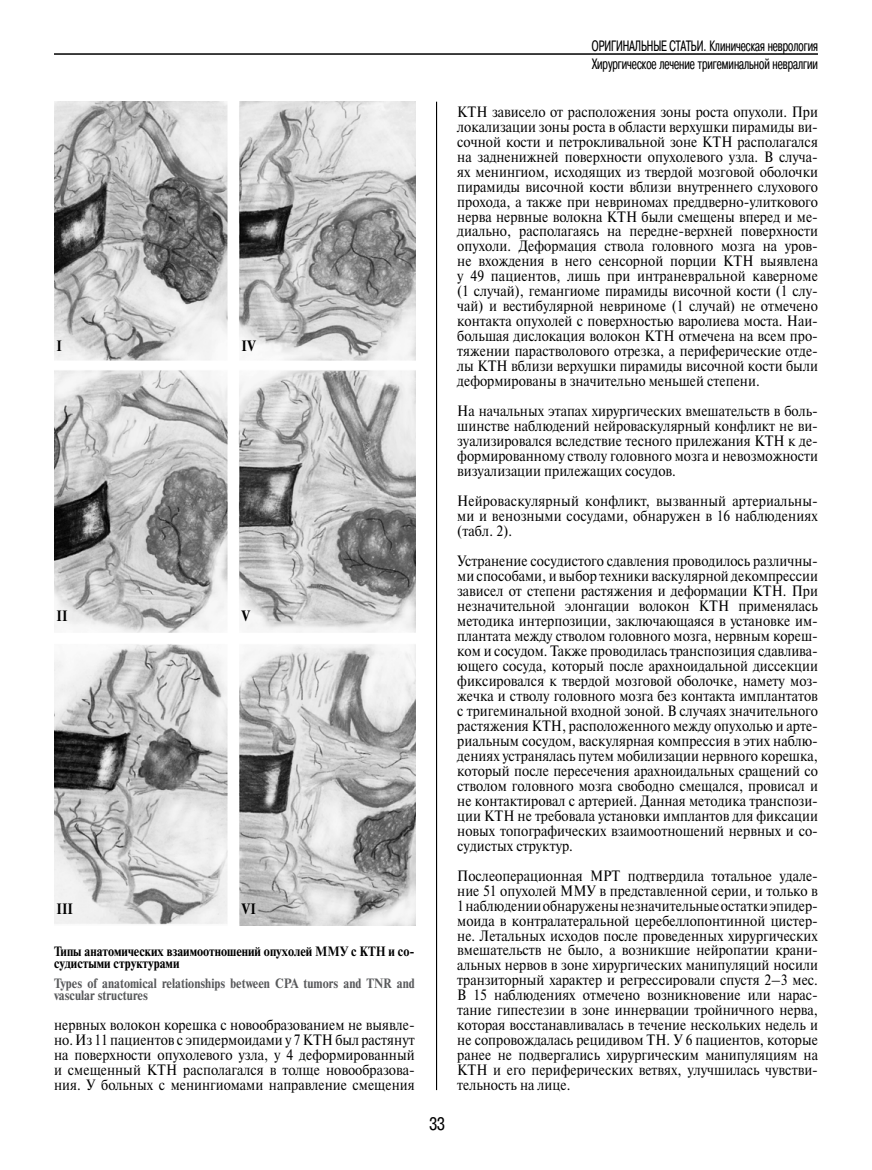
<style>
.page{position:relative;width:872px;height:1170px;background:#fff}
.page>*{position:absolute;margin:0;border:0;box-sizing:border-box;transform-origin:0 0}
.t1{font:18px "Pragmatica Cond C";color:#000}
.t2{font:15px/15px "Newton C";color:#000;text-align:justify;scale:.9 1}
.t3{font:15px/18px "Pragmatica Cond C";color:#000;scale:.8 1}
.t4{font:700 15px "Newton C";color:#000;scale:.9 1}
.t5{font:700 13.5px/12px "Newton C";color:#58595b;scale:.9 1}
.t6{font:700 13.5px/12px "Newton C";color:#000;scale:.9 1}
</style>
<div class="page">
<hr style="left:436px;top:102px;width:1px;height:987px;background:#000">
<hr style="left:54px;top:53px;width:764px;height:2px;background:#000">
<img style="left:54px;top:102px;width:362px;height:823px">
<p class="t4" style="left:57px;top:338px;width:8px">I</p>
<p class="t4" style="left:57px;top:607px;width:14px">II</p>
<p class="t4" style="left:242px;top:338px;width:17px">IV</p>
<p class="t4" style="left:242px;top:607px;width:11px">V</p>
<p class="t4" style="left:242px;top:900px;width:17px">VI</p>
<p class="t6" style="left:54px;top:945px;width:402px">Типы анатомических взаимоотношений опухолей ММУ с КТН и со&shy;судистыми структурами</p>
<p class="t5" style="left:54px;top:977px;width:402px">Types of anatomical relationships between CPA tumors and TNR and vascular structures</p>
<p class="t4" style="left:57px;top:900px;width:20px">III</p>
<p class="t2" style="left:54px;top:1017px;width:402px">нервных волокон корешка с новообразованием не выявле&shy;но. Из 11 пациентов с эпидермоидами у 7 КТН был растянут на поверхности опухолевого узла, у 4 деформированный и смещенный КТН располагался в толще новообразова&shy;ния. У больных с менингиомами направление смещения</p>
<p class="t1" style="left:429px;top:1113px;width:17px">33</p>
<p class="t3" style="left:592px;top:36px;width:284px">ОРИГИНАЛЬНЫЕ СТАТЬИ. Клиническая неврология<br>Хирургическое лечение тригеминальной невралгии</p>
<p class="t2" style="left:457px;top:104px;width:402px">КТН зависело от расположения зоны роста опухоли. При локализации зоны роста в области верхушки пирамиды ви&shy;сочной кости и петрокливальной зоне КТН располагался на задненижней поверхности опухолевого узла. В случа&shy;ях менингиом, исходящих из твердой мозговой оболочки пирамиды височной кости вблизи внутреннего слухового прохода, а также при невриномах преддверно-улиткового нерва нервные волокна КТН были смещены вперед и ме&shy;диально, располагаясь на передне-верхней поверхности опухоли. Деформация ствола головного мозга на уров&shy;не вхождения в него сенсорной порции КТН выявлена у 49 пациентов, лишь при интраневральной каверноме (1 случай), гемангиоме пирамиды височной кости (1 слу&shy;чай) и вестибулярной невриноме (1 случай) не отмечено контакта опухолей с поверхностью варолиева моста. Наи&shy;большая дислокация волокон КТН отмечена на всем про&shy;тяжении парастволового отрезка, а периферические отде&shy;лы КТН вблизи верхушки пирамиды височной кости были деформированы в значительно меньшей степени.</p>
<p class="t2" style="left:457px;top:403px;width:402px">На начальных этапах хирургических вмешательств в боль&shy;шинстве наблюдений нейроваскулярный конфликт не ви&shy;зуализировался вследствие тесного прилежания КТН к де&shy;формированному стволу головного мозга и невозможности визуализации прилежащих сосудов.</p>
<p class="t2" style="left:457px;top:493px;width:402px">Нейроваскулярный конфликт, вызванный артериальны&shy;ми и венозными сосудами, обнаружен в 16 наблюдениях (табл. 2).</p>
<p class="t2" style="left:457px;top:553px;width:402px">Устранение сосудистого сдавления проводилось различны&shy;ми способами, и выбор техники васкулярной декомпрессии зависел от степени растяжения и деформации КТН. При незначительной элонгации волокон КТН применялась методика интерпозиции, заключающаяся в установке им&shy;плантата между стволом головного мозга, нервным кореш&shy;ком и сосудом. Также проводилась транспозиция сдавлива&shy;ющего сосуда, который после арахноидальной диссекции фиксировался к твердой мозговой оболочке, намету моз&shy;жечка и стволу головного мозга без контакта имплантатов с тригеминальной входной зоной. В случаях значительного растяжения КТН, расположенного между опухолью и арте&shy;риальным сосудом, васкулярная компрессия в этих наблю&shy;дениях устранялась путем мобилизации нервного корешка, который после пересечения арахноидальных сращений со стволом головного мозга свободно смещался, провисал и не контактировал с артерией. Данная методика транспози&shy;ции КТН не требовала установки имплантов для фиксации новых топографических взаимоотношений нервных и со&shy;судистых структур.</p>
<p class="t2" style="left:457px;top:867px;width:402px">Послеоперационная МРТ подтвердила тотальное удале&shy;ние 51 опухолей ММУ в представленной серии, и только в 1 наблюдении обнаружены незначительные остатки эпидер&shy;моида в контралатеральной церебеллопонтинной цистер&shy;не. Летальных исходов после проведенных хирургических вмешательств не было, а возникшие нейропатии крани&shy;альных нервов в зоне хирургических манипуляций носили транзиторный характер и регрессировали спустя 2–3 мес.<br>В 15 наблюдениях отмечено возникновение или нарас&shy;тание гипестезии в зоне иннервации тройничного нерва, которая восстанавливалась в течение нескольких недель и не сопровождалась рецидивом ТН. У 6 пациентов, которые ранее не подвергались хирургическим манипуляциям на КТН и его периферических ветвях, улучшилась чувстви&shy;тельность на лице.</p>
</div>
